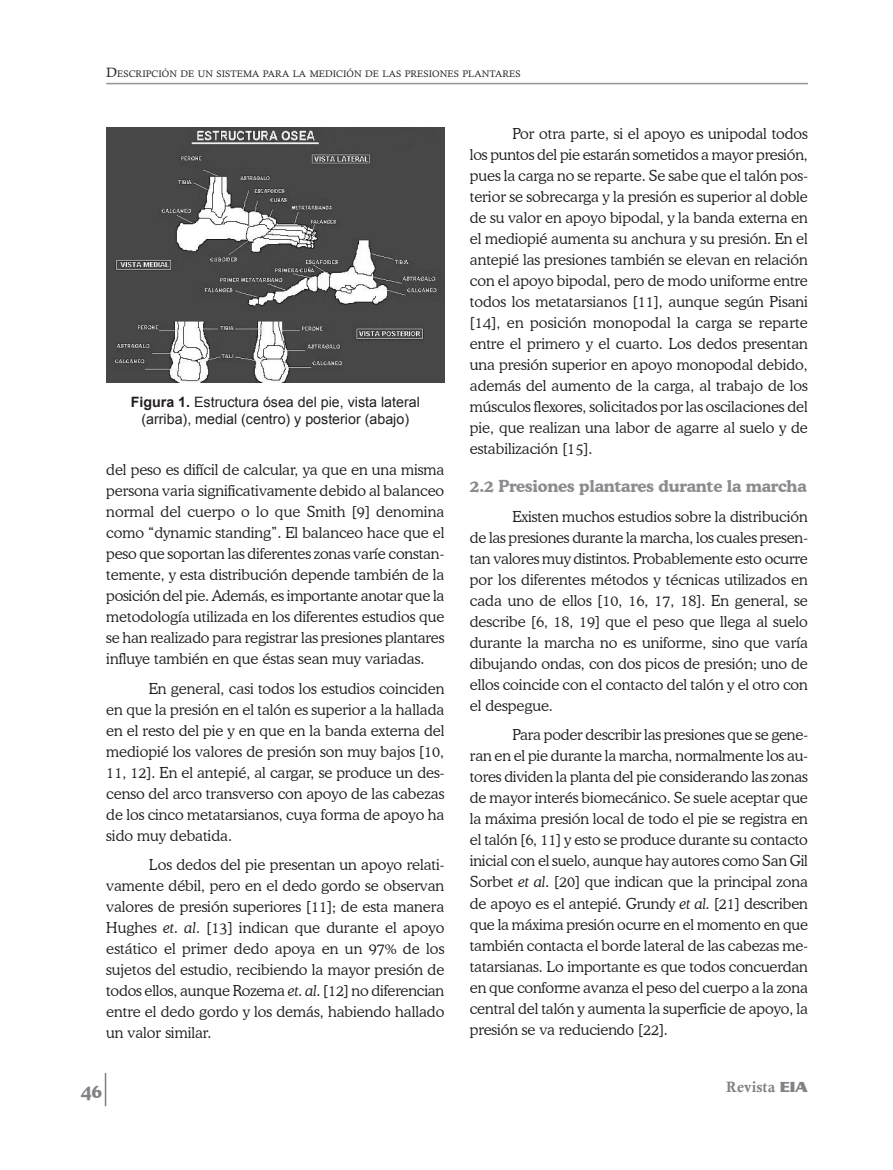
<style>
.page{position:relative;width:893px;height:1170px;background:#fff}
.page>*{position:absolute;margin:0;border:0;box-sizing:border-box;transform-origin:0 0}
.t1{font:700 18px "Cooper BT";color:#808285}
._1_1_Título{font:700 16.5px "Cooper BT";letter-spacing:-.01em;color:#8a8c8f}
.C__de_texto{font:300 15px/21px "Cooper BT";color:#231f20;text-align:justify}
.t2{font:15px "Calis MT Bol";color:#808285}
.Título_tablas{font:14.25px/17.2px "Arial";color:#231f20;text-align:center}
.t3{font:9.45px "Calisto";color:#231f20}
.s1{font-size:13.5px}
.s2{font-weight:700}
.s3{font-style:italic}
.s4{font-family:"Serpentine Bold DTC"}
</style>
<div class="page">
<hr style="left:106px;top:83px;width:702px;height:1px;background:#939598">
<hr style="left:105px;top:1072px;width:1px;height:34px;background:#7c7e81">
<img style="left:106px;top:128px;width:338px;height:254px">
<p class="t3" style="left:106px;top:69px;width:416px"><span class="s1">D</span>ESCRIPCIÓN DE UN SISTEMA PARA LA MEDICIÓN DE LAS PRESIONES PLANTARES</p>
<p class="Título_tablas" style="left:131px;top:393px;width:291px"><span class="s2">Figura 1.</span> Estructura ósea del pie, vista lateral (arriba), medial (centro) y posterior (abajo)</p>
<p class="C__de_texto" style="left:106px;top:459px;width:340px">del peso es difícil de calcular, ya que en una misma persona varia significativamente debido al balanceo normal del cuerpo o lo que Smith [9] denomina como “dynamic standing”. El balanceo hace que el peso que soportan las diferentes zonas varíe constan&shy;temente, y esta distribución depende también de la posición del pie. Además, es importante anotar que la metodología utilizada en los diferentes estudios que se han realizado para registrar las presiones plantares influye también en que éstas sean muy variadas.</p>
<p class="C__de_texto" style="left:106px;top:677px;width:340px;text-indent:43px">En general, casi todos los estudios coinciden en que la presión en el talón es superior a la hallada en el resto del pie y en que en la banda externa del mediopié los valores de presión son muy bajos [10, 11, 12]. En el antepié, al cargar, se produce un des&shy;censo del arco transverso con apoyo de las cabezas de los cinco metatarsianos, cuya forma de apoyo ha sido muy debatida.</p>
<p class="C__de_texto" style="left:106px;top:854px;width:340px;text-indent:43px">Los dedos del pie presentan un apoyo relati&shy;vamente débil, pero en el dedo gordo se observan valores de presión superiores [11]; de esta manera Hughes <span class="s3">et. al</span>. [13] indican que durante el apoyo estático el primer dedo apoya en un 97% de los sujetos del estudio, recibiendo la mayor presión de todos ellos, aunque Rozema <span class="s3">et. al</span>. [12] no diferencian entre el dedo gordo y los demás, habiendo hallado un valor similar.</p>
<p class="C__de_texto" style="left:470px;top:123px;width:340px;text-indent:43px">Por otra parte, si el apoyo es unipodal todos los puntos del pie estarán sometidos a mayor presión, pues la carga no se reparte. Se sabe que el talón pos&shy;terior se sobrecarga y la presión es superior al doble de su valor en apoyo bipodal, y la banda externa en el mediopié aumenta su anchura y su presión. En el antepié las presiones también se elevan en relación con el apoyo bipodal, pero de modo uniforme entre todos los metatarsianos [11], aunque según Pisani [14], en posición monopodal la carga se reparte entre el primero y el cuarto. Los dedos presentan una presión superior en apoyo monopodal debido, además del aumento de la carga, al trabajo de los músculos flexores, solicitados por las oscilaciones del pie, que realizan una labor de agarre al suelo y de estabilización [15].</p>
<p class="_1_1_Título" style="left:470px;top:476px;width:338px">2.2 Presiones plantares durante la marcha</p>
<p class="C__de_texto" style="left:470px;top:506px;width:340px;text-indent:43px">Existen muchos estudios sobre la distribución de las presiones durante la marcha, los cuales presen&shy;tan valores muy distintos. Probablemente esto ocurre por los diferentes métodos y técnicas utilizados en cada uno de ellos [10, 16, 17, 18]. En general, se describe [6, 18, 19] que el peso que llega al suelo durante la marcha no es uniforme, sino que varía dibujando ondas, con dos picos de presión; uno de ellos coincide con el contacto del talón y el otro con el despegue.</p>
<p class="C__de_texto" style="left:470px;top:724px;width:340px;text-indent:43px">Para poder describir las presiones que se gene&shy;ran en el pie durante la marcha, normalmente los au&shy;tores dividen la planta del pie considerando las zonas de mayor interés biomecánico. Se suele aceptar que la máxima presión local de todo el pie se registra en el talón [6, 11] y esto se produce durante su contacto inicial con el suelo, aunque hay autores como San Gil Sorbet <span class="s3">et al.</span> [20] que indican que la principal zona de apoyo es el antepié. Grundy <span class="s3">et al.</span> [21] describen que la máxima presión ocurre en el momento en que también contacta el borde lateral de las cabezas me&shy;tatarsianas. Lo importante es que todos concuerdan en que conforme avanza el peso del cuerpo a la zona central del talón y aumenta la superficie de apoyo, la presión se va reduciendo [22].</p>
<p class="t1" style="left:81px;top:1080px;width:23px">46</p>
<p class="t2" style="left:726px;top:1078px;width:83px">Revista <span class="s4">EIA</span></p>
</div>
